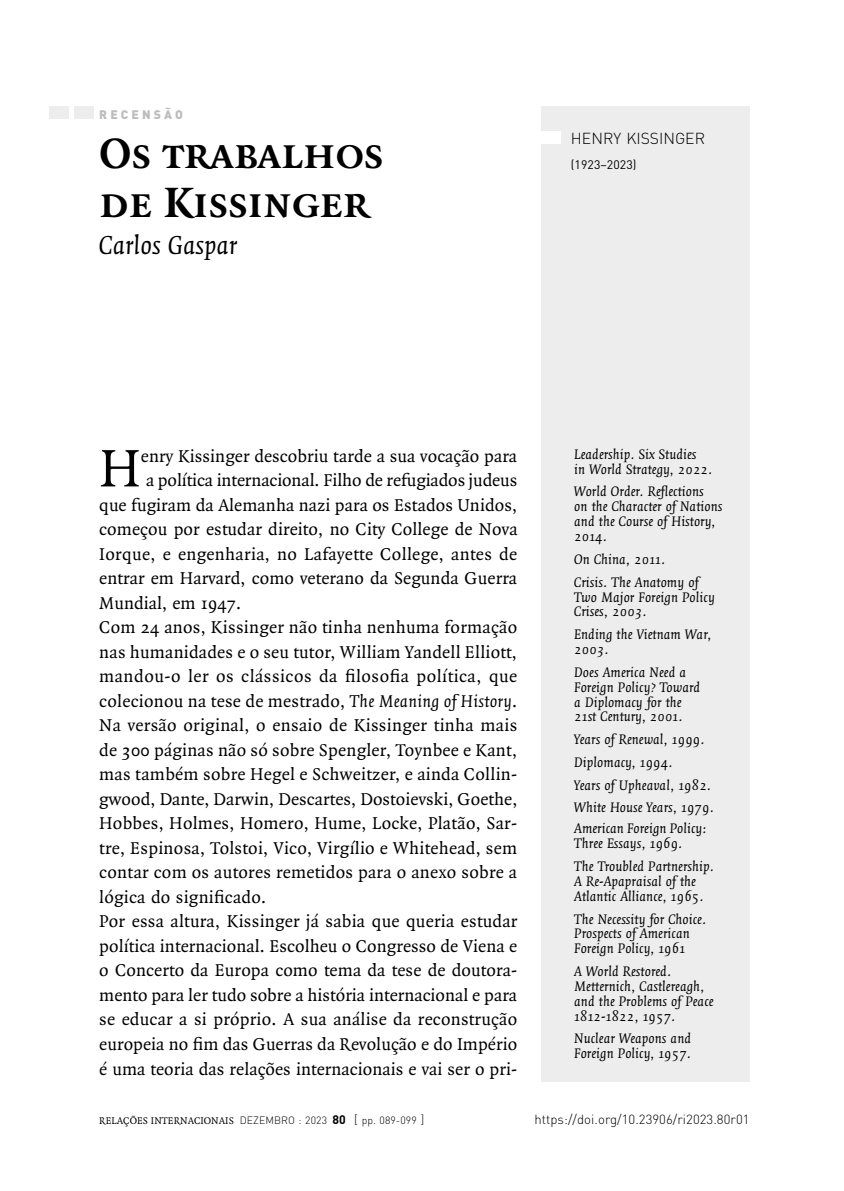
<style>
.page{position:relative;width:844px;height:1191px;background:#fff}
.page>*{position:absolute;margin:0;border:0;box-sizing:border-box;transform-origin:0 0}
.t1{font:56.52px "Quadraat";color:#000}
.t2{font:45.5px/49px "Quadraat Bold Small Caps";color:#000}
.t3{font:italic 28px "Quadraat";color:#000}
.t4{font:18.38px "Quadraat";letter-spacing:.01em;color:#000}
.t5{font:18.38px "Quadraat";letter-spacing:.03em;color:#000}
.t6{font:300 15.75px "DIN";color:#000}
.t7{font:italic 14.88px/14.9px "Quadraat";letter-spacing:.005em;color:#000}
.t8{font:300 13.12px "DIN";letter-spacing:.005em;color:#000}
.t9{font:12.25px "DIN";letter-spacing:.005em;color:#000}
.t10{font:900 12.25px "DIN";letter-spacing:.255em;color:#bcbcbc}
.t11{font:300 10.5px "DIN";letter-spacing:.005em;color:#000}
.s1{font-style:italic}
.s2{font-family:"Quadraat";font-weight:400}
.s3{font-weight:700;font-size:12.25px}
.s4{font-size:12.25px}
</style>
<div class="page">
<div style="left:49px;top:107px;width:20px;height:12px;background:#ededed"></div>
<div style="left:74px;top:107px;width:20px;height:12px;background:#ededed"></div>
<div style="left:541px;top:258px;width:208px;height:823px;background:#ededed"></div>
<div style="left:541px;top:106px;width:208px;height:152px;background:#ededed"></div>
<div style="left:541px;top:131px;width:20px;height:12px;background:#fff"></div>
<p class="t10" style="left:99px;top:106px;width:85px">RECENSÃO</p>
<h2 class="t2" style="left:99px;top:130px;width:286px">Os trabalhos de Kissinger</h2>
<h3 class="t3" style="left:99px;top:230px;width:139px">Carlos Gaspar</h3>
<p class="t6" style="left:570px;top:129px;width:136px">HENRY KISSINGER</p>
<p class="t9" style="left:570px;top:156px;width:67px">(1923–2023)</p>
<h1 class="t1" style="left:99px;top:439px;width:43px">H</h1>
<p class="t4" style="left:141px;top:446px;width:377px">enry Kissinger descobriu tarde a sua vocação para</p>
<p class="t4" style="left:146px;top:471px;width:372px">a política internacional. Filho de refugiados judeus</p>
<p class="t4" style="left:99px;top:495px;width:419px">que fugiram da Alemanha nazi para os Estados Unidos,</p>
<p class="t4" style="left:99px;top:520px;width:419px">começou por estudar direito, no City College de Nova</p>
<p class="t4" style="left:99px;top:544px;width:419px">Iorque, e engenharia, no Lafayette College, antes de</p>
<p class="t4" style="left:99px;top:569px;width:419px">entrar em Harvard, como veterano da Segunda Guerra</p>
<p class="t4" style="left:99px;top:593px;width:143px">Mundial, em 1947.</p>
<p class="t4" style="left:99px;top:618px;width:419px">Com 24 anos, Kissinger não tinha nenhuma formação</p>
<p class="t4" style="left:99px;top:642px;width:419px">nas humanidades e o seu tutor, William Yandell Elliott,</p>
<p class="t5" style="left:99px;top:667px;width:419px">mandou-o ler os clássicos da filosofia política, que</p>
<p class="t4" style="left:99px;top:691px;width:419px">colecionou na tese de mestrado, <span class="s1">The Meaning of History</span>.</p>
<p class="t4" style="left:99px;top:716px;width:419px">Na versão original, o ensaio de Kissinger tinha mais</p>
<p class="t4" style="left:99px;top:740px;width:419px">de 300 páginas não só sobre Spengler, Toynbee e Kant,</p>
<p class="t4" style="left:99px;top:765px;width:419px">mas também sobre Hegel e Schweitzer, e ainda Collin-</p>
<p class="t4" style="left:99px;top:789px;width:419px">gwood, Dante, Darwin, Descartes, Dostoievski, Goethe,</p>
<p class="t4" style="left:99px;top:814px;width:419px">Hobbes, Holmes, Homero, Hume, Locke, Platão, Sar-</p>
<p class="t4" style="left:99px;top:838px;width:419px">tre, Espinosa, Tolstoi, Vico, Virgílio e Whitehead, sem</p>
<p class="t4" style="left:99px;top:863px;width:419px">contar com os autores remetidos para o anexo sobre a</p>
<p class="t4" style="left:99px;top:887px;width:168px">lógica do significado.</p>
<p class="t4" style="left:99px;top:912px;width:419px">Por essa altura, Kissinger já sabia que queria estudar</p>
<p class="t4" style="left:99px;top:936px;width:419px">política internacional. Escolheu o Congresso de Viena e</p>
<p class="t4" style="left:99px;top:961px;width:419px">o Concerto da Europa como tema da tese de doutora-</p>
<p class="t4" style="left:99px;top:985px;width:419px">mento para ler tudo sobre a história internacional e para</p>
<p class="t4" style="left:99px;top:1010px;width:419px">se educar a si próprio. A sua análise da reconstrução</p>
<p class="t4" style="left:99px;top:1034px;width:419px">europeia no fim das Guerras da Revolução e do Império</p>
<p class="t4" style="left:99px;top:1059px;width:419px">é uma teoria das relações internacionais e vai ser o pri-</p>
<p class="t7" style="left:574px;top:447px;width:139px">Leadership. Six Studies<br>in World Strategy, 2022.</p>
<p class="t7" style="left:574px;top:485px;width:150px">World Order. Reflections<br>on the Character of Nations and the Course of History,<br>2014.</p>
<p class="t7" style="left:574px;top:548px;width:126px;line-height:22.8px">On China, 2011.<br>Crisis. The Anatomy of</p>
<p class="t7" style="left:574px;top:590px;width:142px">Two Major Foreign Policy<br>Crises, 2003.</p>
<p class="t7" style="left:574px;top:627px;width:139px">Ending the Vietnam War,<br>2003.</p>
<p class="t7" style="left:574px;top:665px;width:127px">Does America Need a<br>Foreign Policy? Toward a Diplomacy for the<br>21st Century, 2001.</p>
<p class="t7" style="left:574px;top:728px;width:141px;line-height:22.8px">Years of Renewal, 1999.<br>Diplomacy, 1994.<br>Years of Upheaval, 1982.<br>White House Years, 1979.</p>
<p class="t7" style="left:574px;top:821px;width:134px">American Foreign Policy:<br>Three Essays, 1969.</p>
<p class="t7" style="left:574px;top:859px;width:141px">The Troubled Partnership.<br>A Re-Apapraisal of the<br>Atlantic Alliance, 1965.</p>
<p class="t7" style="left:574px;top:911px;width:133px">The Necessity for Choice.<br>Prospects of American<br>Foreign Policy, 1961</p>
<p class="t7" style="left:574px;top:964px;width:141px">A World Restored.<br>Metternich, Castlereagh, and the Problems of Peace<br>1812-1822, 1957.</p>
<p class="t7" style="left:574px;top:1031px;width:118px">Nuclear Weapons and<br>Foreign Policy, 1957.</p>
<p class="t11" style="left:99px;top:1113px;width:326px"><span class="s2">RELAÇÕES INTERNACIONAIS</span> DEZEMBRO : 2023 <span class="s3">80</span> <span class="s4">[</span> pp. 089-099 <span class="s4">]</span></p>
<p class="t8" style="left:534px;top:1110px;width:217px">https://doi.org/10.23906/ri2023.80r01</p>
</div>
